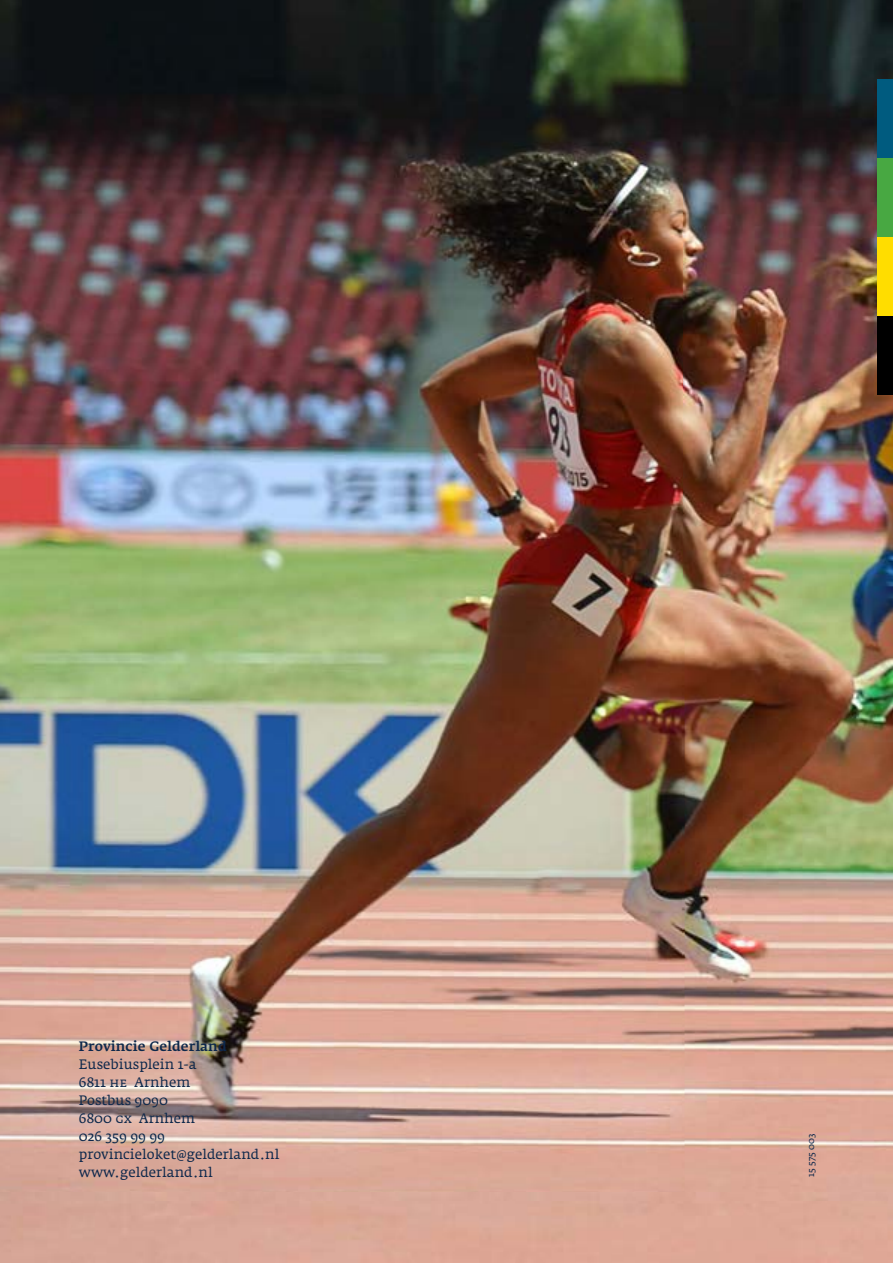
<style>
.page{position:relative;width:893px;height:1263px;background:#fff}
.page>*{position:absolute;margin:0;border:0;box-sizing:border-box;transform-origin:0 0}
.t1{font:13.5px/18px "Fedra Serif A";color:#0d284b}
.t2{font:13.5px "Fedra Serif A Medium TF";color:#0d284b}
.t3{font:9px "Fedra Serif A";color:#0d284b}
.s1{font-family:"Fedra Serif A Book SC"}
</style>
<div class="page">
<img style="left:0;top:0;width:683px;height:625px">
<img style="left:683px;top:0;width:210px;height:1193px">
<img style="left:0;top:625px;width:684px;height:568px">
<div style="left:878px;top:79px;width:15px;height:79px;background:#005b7f"></div>
<div style="left:878px;top:158px;width:15px;height:79px;background:#48a842"></div>
<div style="left:878px;top:237px;width:15px;height:79px;background:#fd0"></div>
<div style="left:878px;top:316px;width:15px;height:79px;background:#000"></div>
<p class="t2" style="left:79px;top:1038px;width:149px">Provincie Gelderland</p>
<p class="t1" style="left:79px;top:1055px;width:202px">Eusebiusplein 1-a<br>6811 <span class="s1">he</span> Arnhem<br>Postbus 9090<br>6800 <span class="s1">gx</span> Arnhem<br>026 359 99 99 provincieloket@gelderland.nl www.gelderland.nl</p>
<p class="t3" style="left:806px;top:1177px;width:45px;rotate:-90deg">15 575 003</p>
</div>
